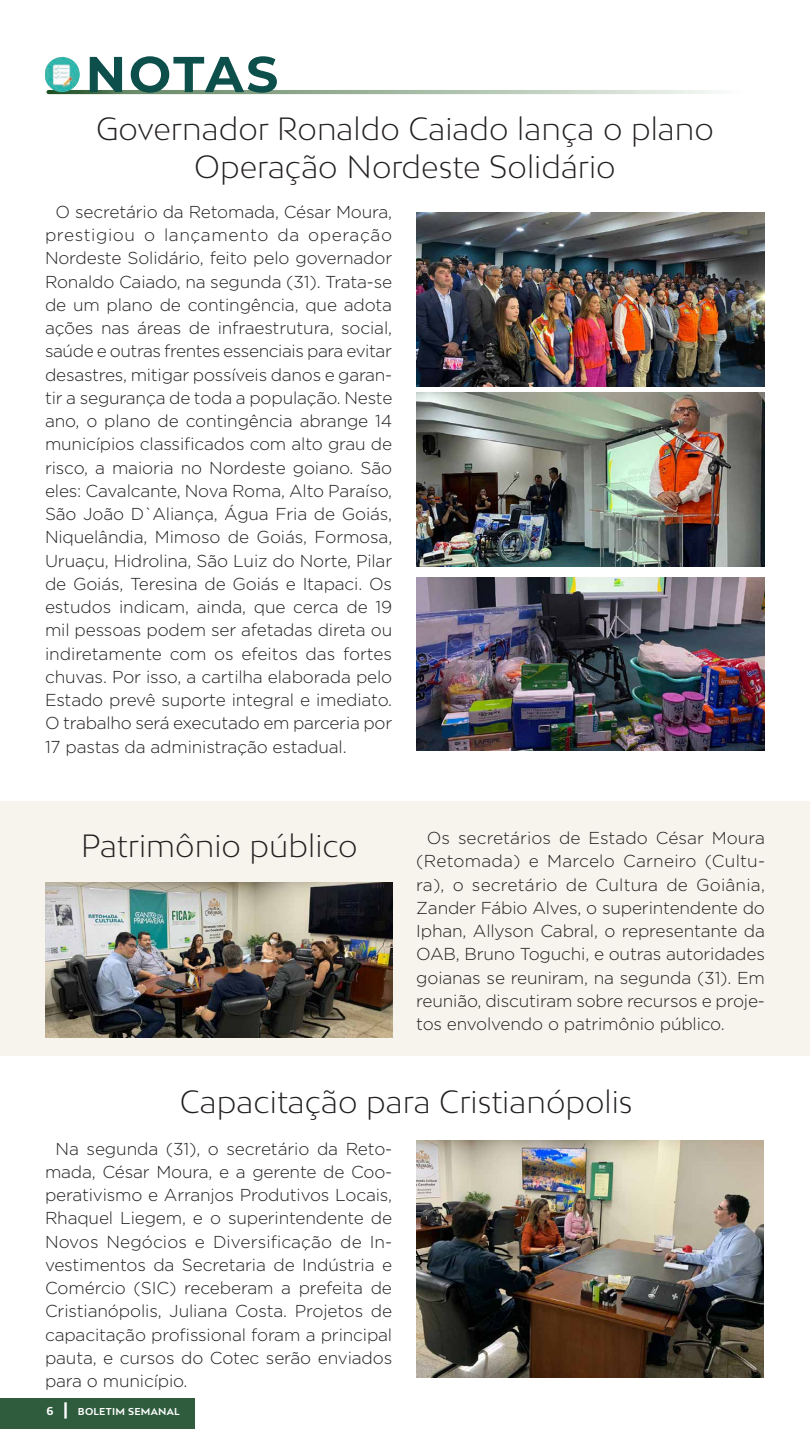
<style>
.page{position:relative;width:810px;height:1440px;background:#fff}
.page>*{position:absolute;margin:0;border:0;box-sizing:border-box;transform-origin:0 0}
.t1{font:700 50.32px "Montserrat";letter-spacing:.045em;color:#0c4f4b}
.t2{font:300 30.38px/37.5px "Bw Mitga";color:#231f20;text-align:center}
.t3{font:300 17.25px/23.2px "Gotham";letter-spacing:-.01em;color:#231f20;text-align:justify}
.t4{font:700 9.45px "Bw Mitga";letter-spacing:.03em;color:#fff}
.s1{font-size:10.88px}
.s2{font-size:16.27px}
</style>
<div class="page">
<div style="left:0;top:1398px;width:195px;height:31px;background:#2f5c3d"></div>
<div style="left:0;top:801px;width:810px;height:254px;background:#f6f4ed"></div>
<svg style="left:46px;top:90px;width:719px;height:4px;background:#a6baa5"></svg>
<img style="left:45px;top:57px;width:35px;height:35px">
<img style="left:416px;top:213px;width:349px;height:174px">
<img style="left:416px;top:392px;width:349px;height:174px">
<img style="left:416px;top:577px;width:349px;height:174px">
<img style="left:45px;top:882px;width:347px;height:155px">
<img style="left:416px;top:1141px;width:348px;height:237px">
<h1 class="t1" style="left:86px;top:38px;width:194px">NOTAS</h1>
<h2 class="t2" style="left:96px;top:109px;width:619px">Governador Ronaldo Caiado lança o plano<br>Operação Nordeste Solidário</h2>
<p class="t3" style="left:45px;top:200px;width:349px;text-indent:11px">O secretário da Retomada, César Moura, prestigiou o lançamento da operação Nordeste Solidário, feito pelo governador Ronaldo Caiado, na segunda (31). Trata-se de um plano de contingência, que adota ações nas áreas de infraestrutura, social, saúde e outras frentes essenciais para evitar desastres, mitigar possíveis danos e garan&shy;tir a segurança de toda a população. Neste ano, o plano de contingência abrange 14 municípios classificados com alto grau de risco, a maioria no Nordeste goiano. São eles: Cavalcante, Nova Roma, Alto Paraíso, São João D`Aliança, Água Fria de Goiás, Niquelândia, Mimoso de Goiás, Formosa, Uruaçu, Hidrolina, São Luiz do Norte, Pilar de Goiás, Teresina de Goiás e Itapaci. Os estudos indicam, ainda, que cerca de 19 mil pessoas podem ser afetadas direta ou indiretamente com os efeitos das fortes chuvas. Por isso, a cartilha elaborada pelo Estado prevê suporte integral e imediato.<br>O trabalho será executado em parceria por 17 pastas da administração estadual.</p>
<h2 class="t2" style="left:81px;top:826px;width:278px">Patrimônio público</h2>
<p class="t3" style="left:416px;top:826px;width:350px;text-indent:11px">Os secretários de Estado César Moura (Retomada) e Marcelo Carneiro (Cultu&shy;ra), o secretário de Cultura de Goiânia, Zander Fábio Alves, o superintendente do Iphan, Allyson Cabral, o representante da OAB, Bruno Toguchi, e outras autoridades goianas se reuniram, na segunda (31). Em reunião, discutiram sobre recursos e proje&shy;tos envolvendo o patrimônio público.</p>
<h2 class="t2" style="left:180px;top:1082px;width:454px">Capacitação para Cristianópolis</h2>
<p class="t3" style="left:45px;top:1136px;width:349px;text-indent:11px">Na segunda (31), o secretário da Reto&shy;mada, César Moura, e a gerente de Coo&shy;perativismo e Arranjos Produtivos Locais, Rhaquel Liegem, e o superintendente de Novos Negócios e Diversificação de In&shy;vestimentos da Secretaria de Indústria e Comércio (SIC) receberam a prefeita de Cristianópolis, Juliana Costa. Projetos de capacitação profissional foram a principal pauta, e cursos do Cotec serão enviados para o município.</p>
<p class="t4" style="left:46px;top:1405px;width:135px"><span class="s1">6</span> <span class="s2">|</span> BOLETIM SEMANAL</p>
</div>
